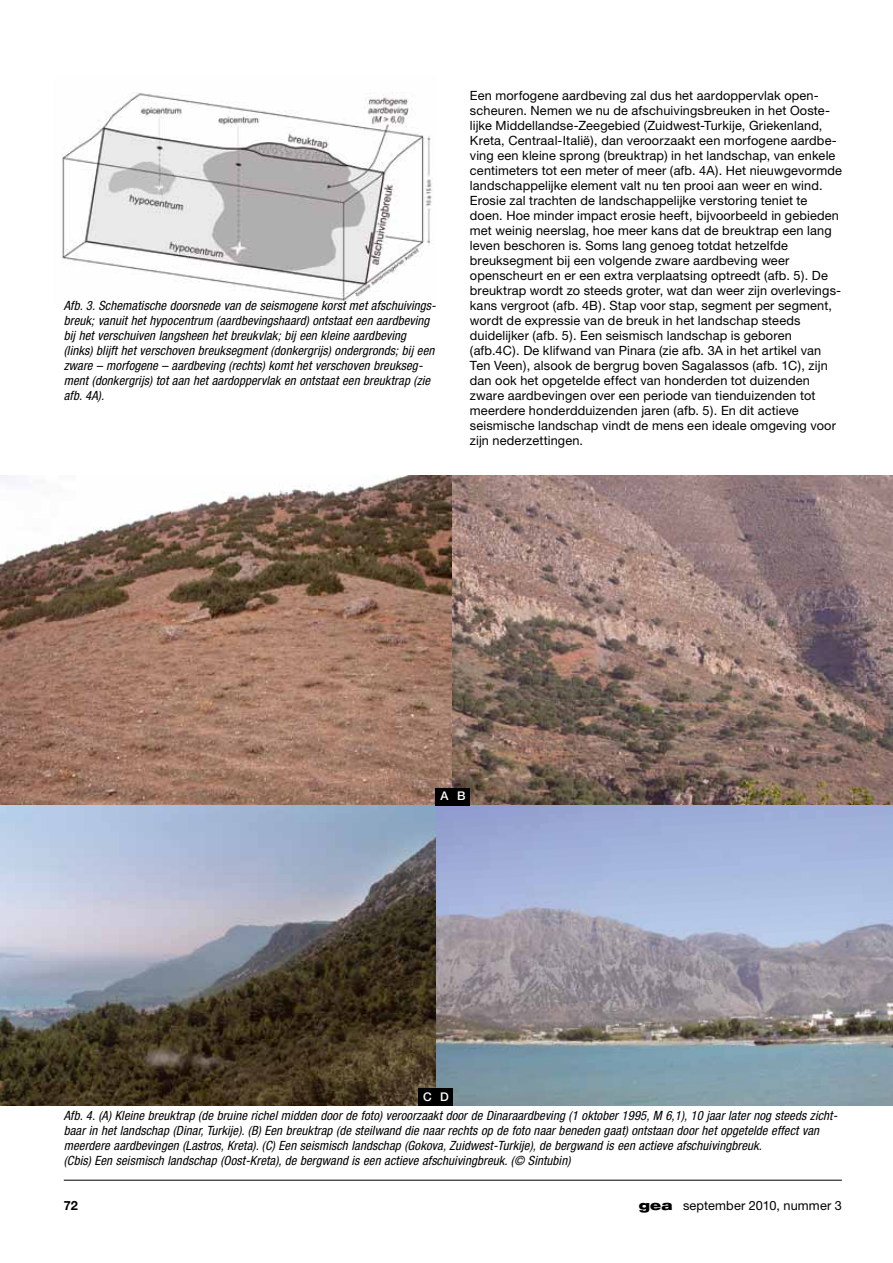
<style>
.page{position:relative;width:893px;height:1263px;background:#fff}
.page>*{position:absolute;margin:0;border:0;box-sizing:border-box;transform-origin:0 0}
.t1{font:12.75px/15px "Helvetica Neue";letter-spacing:.01em;color:#000}
.t2{font:italic condensed 12.75px/15px "Helvetica Neue";letter-spacing:.01em;color:#000}
.t3{font:12.75px "Helvetica Neue LT Pro";letter-spacing:.01em;color:#000}
.t4{font:700 12.75px "Helvetica Neue LT Pro";color:#000}
.t5{font:500 12px "Helvetica Neue LT Pro";color:#fff}
.s1{font-family:"Helvetica Neue";font-weight:900;font-stretch:expanded}
</style>
<div class="page">
<hr style="left:64px;top:1180px;width:778px;height:1px;background:#000">
<img style="left:62px;top:92px;width:371px;height:209px">
<img style="left:0;top:475px;width:893px;height:630px">
<div style="left:436px;top:788px;width:17px;height:17px;background:#000"></div>
<div style="left:419px;top:1088px;width:17px;height:17px;background:#000"></div>
<div style="left:453px;top:788px;width:17px;height:17px;background:#000"></div>
<div style="left:436px;top:1088px;width:17px;height:17px;background:#000"></div>
<p class="t2" style="left:64px;top:298px;width:374px">Afb. 3. Schematische doorsnede van de seismogene korst met afschuivings&shy;breuk; vanuit het hypocentrum (aardbevingshaard) ontstaat een aardbeving bij het verschuiven langsheen het breukvlak; bij een kleine aardbeving (links) blijft het verschoven breuksegment (donkergrijs) ondergronds; bij een zware – morfogene – aardbeving (rechts) komt het verschoven breukseg&shy;ment (donkergrijs) tot aan het aardoppervlak en ontstaat een breuktrap (zie afb. 4A).</p>
<p class="t1" style="left:470px;top:88px;width:374px">Een morfogene aardbeving zal dus het aardoppervlak open&shy;scheuren. Nemen we nu de afschuivingsbreuken in het Ooste&shy;lijke Middellandse-Zeegebied (Zuidwest-Turkije, Griekenland, Kreta, Centraal-Italië), dan veroorzaakt een morfogene aardbe&shy;ving een kleine sprong (breuktrap) in het landschap, van enkele centimeters tot een meter of meer (afb. 4A). Het nieuwgevormde landschappelijke element valt nu ten prooi aan weer en wind.<br>Erosie zal trachten de landschappelijke verstoring teniet te doen. Hoe minder impact erosie heeft, bijvoorbeeld in gebieden met weinig neerslag, hoe meer kans dat de breuktrap een lang leven beschoren is. Soms lang genoeg totdat hetzelfde breuksegment bij een volgende zware aardbeving weer openscheurt en er een extra verplaatsing optreedt (afb. 5). De breuktrap wordt zo steeds groter, wat dan weer zijn overlevings&shy;kans vergroot (afb. 4B). Stap voor stap, segment per segment, wordt de expressie van de breuk in het landschap steeds duidelijker (afb. 5). Een seismisch landschap is geboren (afb.4C). De klifwand van Pinara (zie afb. 3A in het artikel van Ten Veen), alsook de bergrug boven Sagalassos (afb. 1C), zijn dan ook het opgetelde effect van honderden tot duizenden zware aardbevingen over een periode van tienduizenden tot meerdere honderdduizenden jaren (afb. 5). En dit actieve seismische landschap vindt de mens een ideale omgeving voor zijn nederzettingen.</p>
<p class="t5" style="left:440px;top:789px;width:10px">A</p>
<p class="t5" style="left:457px;top:789px;width:10px">B</p>
<p class="t5" style="left:423px;top:1089px;width:10px">C</p>
<p class="t5" style="left:440px;top:1089px;width:10px">D</p>
<p class="t2" style="left:64px;top:1108px;width:775px">Afb. 4. (A) Kleine breuktrap (de bruine richel midden door de foto) veroorzaakt door de Dinaraardbeving (1 oktober 1995, M 6,1), 10 jaar later nog steeds zicht&shy;baar in het landschap (Dinar, Turkije). (B) Een breuktrap (de steilwand die naar rechts op de foto naar beneden gaat) ontstaan door het opgetelde effect van meerdere aardbevingen (Lastros, Kreta). (C) Een seismisch landschap (Gokova, Zuidwest-Turkije), de bergwand is een actieve afschuivingbreuk.<br>(Cbis) Een seismisch landschap (Oost-Kreta), de bergwand is een actieve afschuivingbreuk. (© Sintubin)</p>
<p class="t4" style="left:64px;top:1198px;width:16px">72</p>
<p class="t3" style="left:639px;top:1198px;width:205px"><span class="s1">gea</span> september 2010, nummer 3</p>
</div>
